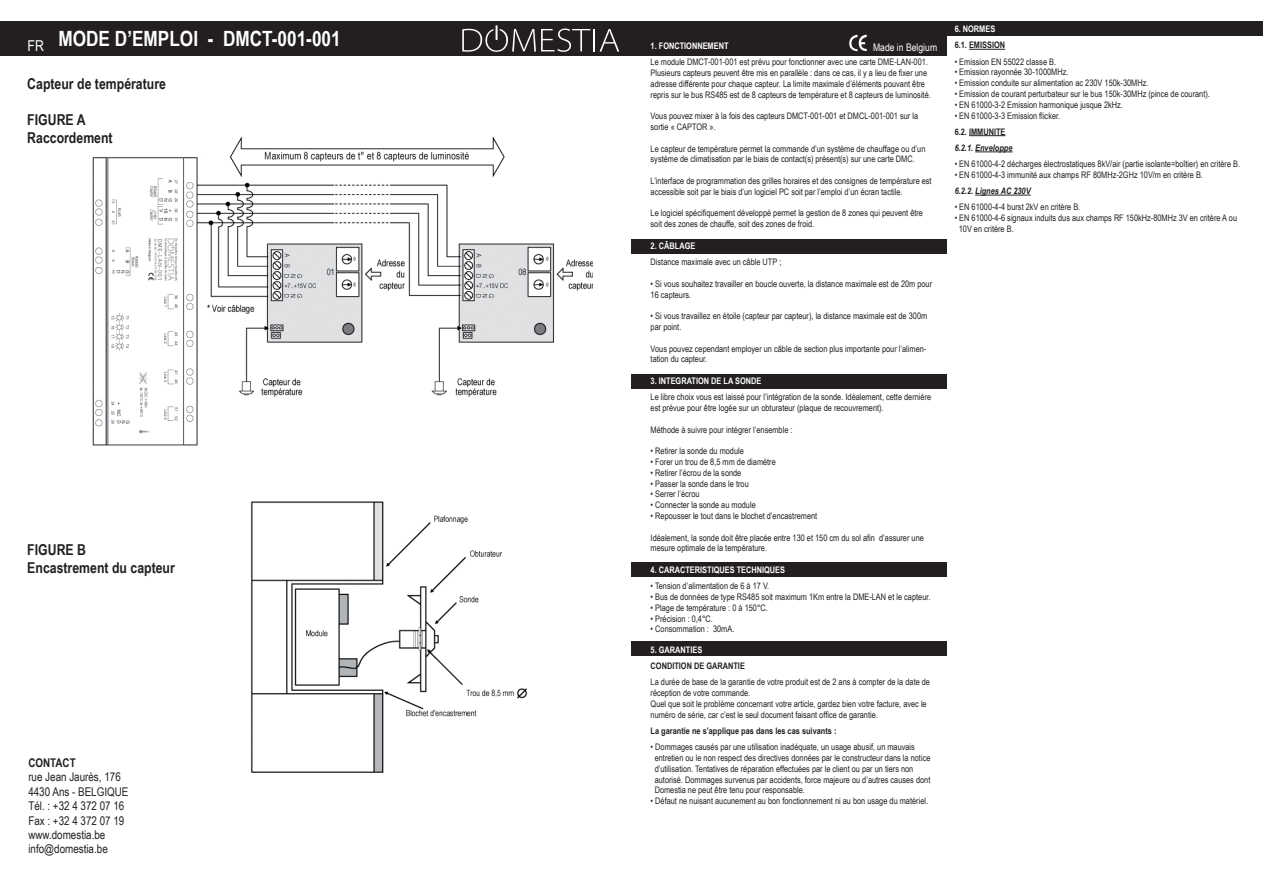
<style>
.page{position:relative;width:1263px;height:893px;background:#fff}
.page>*{position:absolute;margin:0;border:0;box-sizing:border-box;transform-origin:0 0}
.t1{font:700 21px "Arial Narrow";color:#fff}
.t2{font:700 15px/18px "Arial Narrow";color:#231f20}
.t3{font:12px/14.4px "Arial Narrow";color:#231f20}
.t4{font:700 12px "Arial Narrow";color:#231f20}
.t5{font:10.5px "Arial Narrow";color:#fff}
.t6{font:9px/10.8px "Arial Narrow";color:#231f20}
.t7{font:700 9px "Arial Narrow";color:#fff}
.t8{font:700 9px "Arial Narrow";color:#231f20}
.t9{font:italic 700 9px "Arial Narrow";color:#231f20}
</style>
<div class="page">
<div style="left:946px;top:21px;width:317px;height:14px;background:#231f20"></div>
<div style="left:631px;top:563px;width:316px;height:14px;background:#231f20"></div>
<div style="left:631px;top:239px;width:316px;height:14px;background:#231f20"></div>
<div style="left:631px;top:374px;width:316px;height:14px;background:#231f20"></div>
<div style="left:631px;top:642px;width:316px;height:14px;background:#231f20"></div>
<div style="left:629px;top:21px;width:318px;height:35px;background:#231f20"></div>
<div style="left:0;top:21px;width:632px;height:35px;background:#231f20"></div>
<hr style="left:969px;top:49px;width:36px;height:1px;background:#231f20">
<hr style="left:969px;top:135px;width:36px;height:1px;background:#231f20">
<hr style="left:975px;top:151px;width:37px;height:1px;background:#231f20">
<hr style="left:975px;top:195px;width:56px;height:1px;background:#231f20">
<svg style="left:849px;top:35px;width:18px;height:16px"></svg>
<img style="left:92px;top:136px;width:500px;height:637px">
<hr style="left:593px;top:29px;width:2px;height:22px;background:#fff">
<svg style="left:600px;top:29px;width:19px;height:23px"></svg>
<svg style="left:462px;top:25px;width:128px;height:27px"></svg>
<h1 class="t1" style="left:28px;top:23px;width:315px"><sub>FR</sub> MODE D’EMPLOI - DMCT-001-001</h1>
<h2 class="t2" style="left:27px;top:74px;width:140px">Capteur de température</h2>
<h2 class="t2" style="left:27px;top:110px;width:87px">FIGURE A<br>Raccordement</h2>
<h2 class="t2" style="left:27px;top:540px;width:149px">FIGURE B<br>Encastrement du capteur</h2>
<h3 class="t4" style="left:28px;top:754px;width:49px">CONTACT</h3>
<h3 class="t3" style="left:28px;top:770px;width:102px">rue Jean Jaurès, 176<br>4430 Ans - BELGIQUE<br>Tél. : +32 4 372 07 16<br>Fax : +32 4 372 07 19 www.domestia.be info@domestia.be</h3>
<p class="t7" style="left:651px;top:39px;width:79px">1. FONCTIONNEMENT</p>
<p class="t6" style="left:651px;top:56px;width:282px">Le module DMCT-001-001 est prévu pour fonctionner avec une carte DME-LAN-001.<br>Plusieurs capteurs peuvent être mis en parallèle : dans ce cas, il y a lieu de fixer une adresse différente pour chaque capteur. La limite maximale d’éléments pouvant être repris sur le bus RS485 est de 8 capteurs de température et 8 capteurs de luminosité.</p>
<p class="t6" style="left:651px;top:110px;width:269px">Vous pouvez mixer à la fois des capteurs DMCT-001-001 et DMCL-001-001 sur la sortie « CAPTOR ».</p>
<p class="t6" style="left:651px;top:143px;width:276px">Le capteur de température permet la commande d’un système de chauffage ou d’un système de climatisation par le biais de contact(s) présent(s) sur une carte DMC.</p>
<p class="t6" style="left:651px;top:175px;width:282px">L’interface de programmation des grilles horaires et des consignes de température est accessible soit par le biais d’un logiciel PC soit par l’emploi d’un écran tactile.</p>
<p class="t6" style="left:651px;top:208px;width:274px">Le logiciel spécifiquement développé permet la gestion de 8 zones qui peuvent être soit des zones de chauffe, soit des zones de froid.</p>
<p class="t7" style="left:651px;top:239px;width:46px">2. CÂBLAGE</p>
<p class="t6" style="left:651px;top:256px;width:132px">Distance maximale avec un câble UTP ;</p>
<p class="t6" style="left:651px;top:278px;width:283px">• Si vous souhaitez travailler en boucle ouverte, la distance maximale est de 20m pour<br>16 capteurs.</p>
<p class="t6" style="left:651px;top:310px;width:278px">• Si vous travaillez en étoile (capteur par capteur), la distance maximale est de 300m par point.</p>
<p class="t6" style="left:651px;top:343px;width:277px">Vous pouvez cependant employer un câble de section plus importante pour l’alimen&shy;tation du capteur.</p>
<p class="t7" style="left:651px;top:374px;width:112px">3. INTEGRATION DE LA SONDE</p>
<p class="t6" style="left:651px;top:391px;width:282px">Le libre choix vous est laissé pour l’intégration de la sonde. Idéalement, cette dernière est prévue pour être logée sur un obturateur (plaque de recouvrement).</p>
<p class="t6" style="left:651px;top:424px;width:143px">Méthode à suivre pour intégrer l’ensemble :</p>
<p class="t6" style="left:651px;top:445px;width:95px">• Retirer la sonde du module</p>
<p class="t6" style="left:651px;top:456px;width:127px">• Forer un trou de 8,5 mm de diamètre</p>
<p class="t6" style="left:651px;top:467px;width:92px">• Retirer l’écrou de la sonde</p>
<p class="t6" style="left:651px;top:478px;width:100px">• Passer la sonde dans le trou</p>
<p class="t6" style="left:651px;top:488px;width:50px">• Serrer l’écrou</p>
<p class="t6" style="left:651px;top:499px;width:107px">• Connecter la sonde au module</p>
<p class="t6" style="left:651px;top:510px;width:168px">• Repousser le tout dans le blochet d’encastrement</p>
<p class="t6" style="left:651px;top:532px;width:275px">Idéalement, la sonde doit être placée entre 130 et 150 cm du sol afin d’assurer une mesure optimale de la température.</p>
<p class="t7" style="left:651px;top:563px;width:136px">4. CARACTERISTIQUES TECHNIQUES</p>
<p class="t6" style="left:651px;top:580px;width:120px">• Tension d’alimentation de 6 à 17 V.</p>
<p class="t6" style="left:651px;top:591px;width:281px">• Bus de données de type RS485 soit maximum 1Km entre la DME-LAN et le capteur.</p>
<p class="t6" style="left:651px;top:602px;width:119px">• Plage de température : 0 à 150°C.</p>
<p class="t6" style="left:651px;top:613px;width:64px">• Précision : 0,4°C.</p>
<p class="t6" style="left:651px;top:623px;width:85px">• Consommation : 30mA.</p>
<p class="t7" style="left:651px;top:643px;width:53px">5. GARANTIES</p>
<p class="t8" style="left:651px;top:659px;width:96px">CONDITION DE GARANTIE</p>
<p class="t6" style="left:651px;top:676px;width:281px">La durée de base de la garantie de votre produit est de 2 ans à compter de la date de réception de votre commande.<br>Quel que soit le problème concernant votre article, gardez bien votre facture, avec le numéro de série, car c’est le seul document faisant office de garantie.</p>
<p class="t8" style="left:651px;top:724px;width:187px">La garantie ne s’applique pas dans les cas suivants :</p>
<p class="t6" style="left:655px;top:741px;width:277px;text-indent:-4px">• Dommages causés par une utilisation inadéquate, un usage abusif, un mauvais entretien ou le non respect des directives données par le constructeur dans la notice d’utilisation. Tentatives de réparation effectuées par le client ou par un tiers non autorisé. Dommages survenus par accidents, force majeure ou d’autres causes dont Domestia ne peut être tenu pour responsable.</p>
<p class="t6" style="left:651px;top:795px;width:279px">• Défaut ne nuisant aucunement au bon fonctionnement ni au bon usage du matériel.</p>
<p class="t5" style="left:873px;top:40px;width:66px">Made in Belgium</p>
<p class="t7" style="left:955px;top:22px;width:42px">6. NORMES</p>
<p class="t8" style="left:955px;top:38px;width:52px">6.1. EMISSION</p>
<p class="t6" style="left:955px;top:56px;width:103px">• Emission EN 55022 classe B.</p>
<p class="t6" style="left:955px;top:66px;width:115px">• Emission rayonnée 30-1000MHz.</p>
<p class="t6" style="left:955px;top:77px;width:195px">• Emission conduite sur alimentation ac 230V 150k-30MHz.</p>
<p class="t6" style="left:955px;top:88px;width:257px">• Emission de courant perturbateur sur le bus 150k-30MHz (pince de courant).</p>
<p class="t6" style="left:955px;top:99px;width:170px">• EN 61000-3-2 Emission harmonique jusque 2kHz.</p>
<p class="t6" style="left:955px;top:110px;width:107px">• EN 61000-3-3 Emission flicker.</p>
<p class="t8" style="left:955px;top:125px;width:52px">6.2. IMMUNITE</p>
<p class="t9" style="left:955px;top:141px;width:59px">6.2.1. Enveloppe</p>
<p class="t6" style="left:955px;top:158px;width:287px">• EN 61000-4-2 décharges électrostatiques 8kV/air (partie isolante=boîtier) en critère B.</p>
<p class="t6" style="left:955px;top:169px;width:250px">• EN 61000-4-3 immunité aux champs RF 80MHz-2GHz 10V/m en critère B.</p>
<p class="t9" style="left:955px;top:184px;width:77px">6.2.2. Lignes AC 230V</p>
<p class="t6" style="left:955px;top:201px;width:127px">• EN 61000-4-4 burst 2kV en critère B.</p>
<p class="t6" style="left:959px;top:212px;width:280px;text-indent:-4px">• EN 61000-4-6 signaux induits dus aux champs RF 150kHz-80MHz 3V en critère A ou<br>10V en critère B.</p>
</div>
